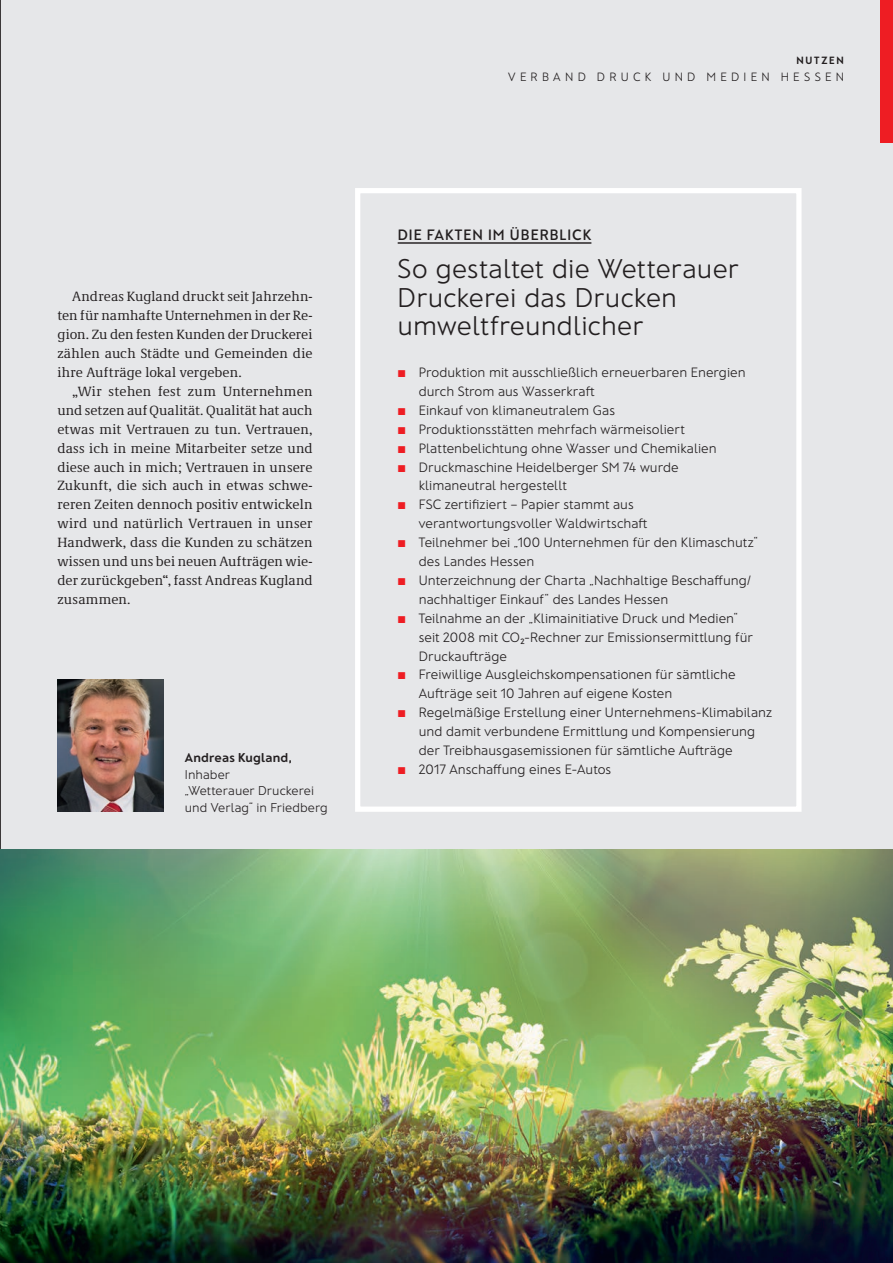
<style>
.page{position:relative;width:893px;height:1263px;background:#e6e7e9}
.page>*{position:absolute;margin:0;border:0;box-sizing:border-box;transform-origin:0 0}
.regio_h_18_light{font:300 27px/28.5px "Franz Sans";letter-spacing:.005em;color:#231f20}
.rubrik{font:600 15px "Franz Sans";letter-spacing:.07em;color:#231f20}
.regio_p_serif_einzug{font:13.8px/18.9px "Demos Next Pro";letter-spacing:.01em;color:#231f20;text-align:justify}
.t1{font:300 13.5px/18.9px "Franz Sans";color:#231f20}
.BU{font:300 12.75px/16.5px "Franz Sans";color:#231f20}
.BU-2{font:700 12.75px/16.5px "Franz Sans";letter-spacing:.015em;color:#231f20}
.t2{font:300 12px "Franz Sans";letter-spacing:.36em;color:#231f20}
.t3{font:700 10.5px "Franz Sans";letter-spacing:.175em;color:#231f20}
.s1{font-weight:300}
.s2{font-size:9.75px;color:#ee1d23}
</style>
<div class="page">
<hr style="left:0;top:0;width:1px;height:1263px;background:#231f20">
<div style="left:880px;top:0;width:13px;height:142px;background:#ee1d23"></div>
<svg style="left:355px;top:188px;width:447px;height:624px"></svg>
<hr style="left:398px;top:242px;width:193px;height:2px;background:#231f20">
<img style="left:0;top:850px;width:893px;height:413px">
<img style="left:57px;top:679px;width:107px;height:133px">
<p class="regio_p_serif_einzug" style="left:57px;top:287px;width:257px;text-indent:15px">Andreas Kugland druckt seit Jahrzehn&shy;ten für namhafte Unternehmen in der Re&shy;gion. Zu den festen Kunden der Druckerei zählen auch Städte und Gemeinden die ihre Aufträge lokal vergeben.</p>
<p class="regio_p_serif_einzug" style="left:57px;top:381px;width:257px;text-indent:15px">„Wir stehen fest zum Unternehmen und setzen auf Qualität. Qualität hat auch etwas mit Vertrauen zu tun. Vertrauen, dass ich in meine Mitarbeiter setze und diese auch in mich; Vertrauen in unsere Zukunft, die sich auch in etwas schwe&shy;reren Zeiten dennoch positiv entwickeln wird und natürlich Vertrauen in unser Handwerk, dass die Kunden zu schätzen wissen und uns bei neuen Aufträgen wie&shy;der zurückgeben“, fasst Andreas Kugland zusammen.</p>
<p class="BU-2" style="left:185px;top:750px;width:108px">Andreas Kugland,<br><span class="s1">Inhaber</span></p>
<p class="BU" style="left:185px;top:783px;width:144px">„Wetterauer Druckerei und Verlag“ in Friedberg</p>
<p class="t3" style="left:796px;top:55px;width:49px">NUTZEN</p>
<p class="t2" style="left:508px;top:70px;width:337px">VERBAND DRUCK UND MEDIEN HESSEN</p>
<p class="rubrik" style="left:398px;top:227px;width:195px">DIE FAKTEN IM ÜBERBLICK</p>
<p class="regio_h_18_light" style="left:398px;top:255px;width:343px">So gestaltet die Wetterauer<br>Druckerei das Drucken umweltfreundlicher</p>
<p class="t1" style="left:419px;top:363px;width:328px;text-indent:-21px"><span class="s2">◼</span> Produktion mit ausschließlich erneuerbaren Energien durch Strom aus Wasserkraft</p>
<p class="t1" style="left:398px;top:401px;width:219px"><span class="s2">◼</span> Einkauf von klimaneutralem Gas</p>
<p class="t1" style="left:398px;top:420px;width:289px"><span class="s2">◼</span> Produktionsstätten mehrfach wärmeisoliert</p>
<p class="t1" style="left:398px;top:438px;width:321px"><span class="s2">◼</span> Plattenbelichtung ohne Wasser und Chemikalien</p>
<p class="t1" style="left:419px;top:457px;width:261px;text-indent:-21px"><span class="s2">◼</span> Druckmaschine Heidelberger SM 74 wurde klimaneutral hergestellt</p>
<p class="t1" style="left:419px;top:495px;width:230px;text-indent:-21px"><span class="s2">◼</span> FSC zertifiziert – Papier stammt aus verantwortungsvoller Waldwirtschaft</p>
<p class="t1" style="left:419px;top:533px;width:341px;text-indent:-21px"><span class="s2">◼</span> Teilnehmer bei „100 Unternehmen für den Klimaschutz“ des Landes Hessen</p>
<p class="t1" style="left:419px;top:571px;width:334px;text-indent:-21px"><span class="s2">◼</span> Unterzeichnung der Charta „Nachhaltige Beschaffung/ nachhaltiger Einkauf“ des Landes Hessen</p>
<p class="t1" style="left:419px;top:609px;width:336px;text-indent:-21px"><span class="s2">◼</span> Teilnahme an der „Klimainitiative Druck und Medien“ seit 2008 mit CO2-Rechner zur Emissionsermittlung für<br>Druckaufträge</p>
<p class="t1" style="left:419px;top:665px;width:318px;text-indent:-21px"><span class="s2">◼</span> Freiwillige Ausgleichskompensationen für sämtliche<br>Aufträge seit 10 Jahren auf eigene Kosten</p>
<p class="t1" style="left:419px;top:703px;width:355px;text-indent:-21px"><span class="s2">◼</span> Regelmäßige Erstellung einer Unternehmens-Klimabilanz und damit verbundene Ermittlung und Kompensierung der Treibhausgasemissionen für sämtliche Aufträge</p>
<p class="t1" style="left:398px;top:760px;width:215px"><span class="s2">◼</span> 2017 Anschaffung eines E-Autos</p>
</div>
